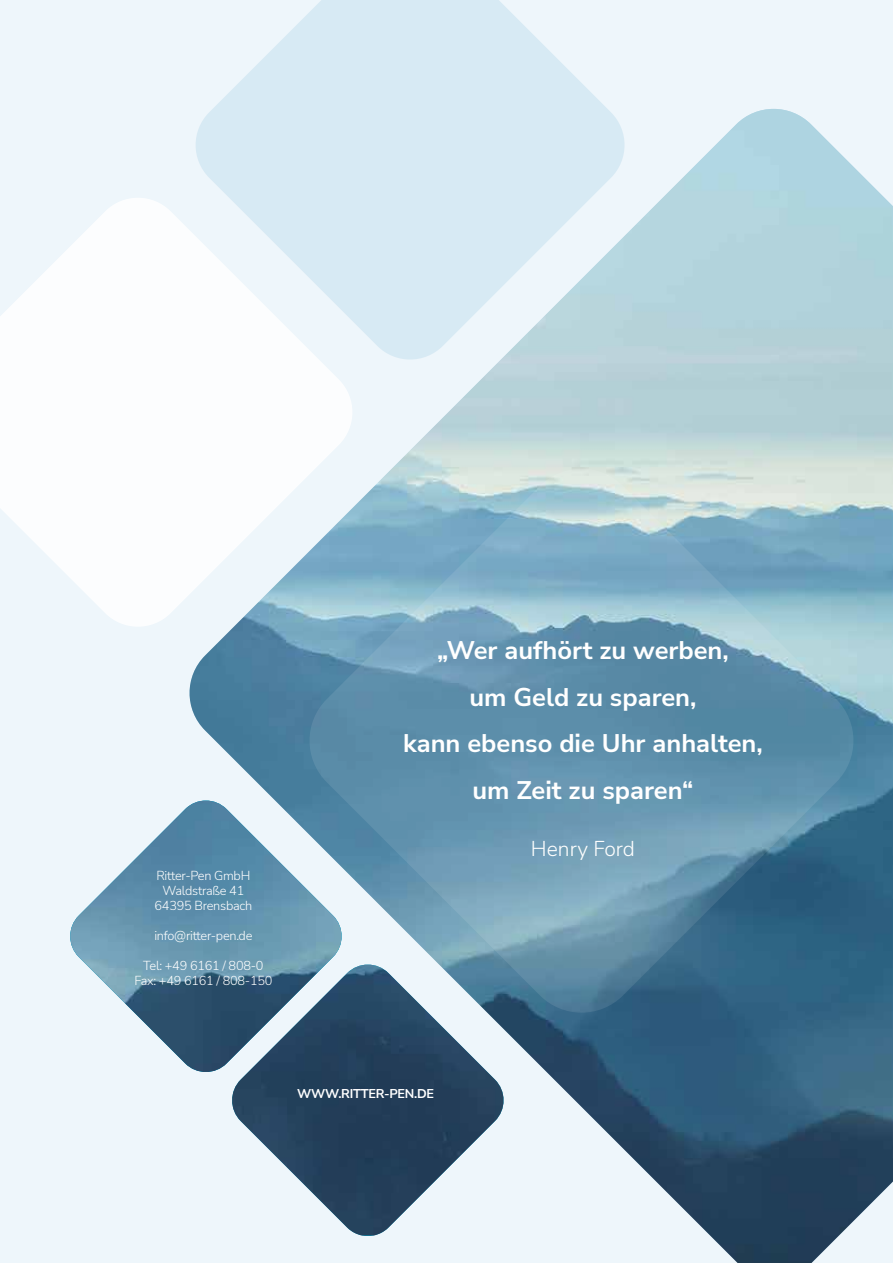
<style>
.page{position:relative;width:893px;height:1263px;background:#eef6fb}
.page>*{position:absolute;margin:0;border:0;box-sizing:border-box;transform-origin:0 0}
.t1{font:700 25.5px/46.5px "Nunito Sans";color:#fff;text-align:center}
.t2{font:300 21px "Nunito Sans";color:#fff}
.t3{font:300 12.75px/15px "Nunito Sans";letter-spacing:-.02em;color:#fff;text-align:center}
.t4{font:700 12.75px "Nunito Sans";letter-spacing:-.02em;color:#fff}
</style>
<div class="page">
<img style="left:70px;top:810px;width:114px;height:253px">
<svg style="left:0;top:198px;width:184px;height:428px;fill:#fcfdfe"></svg>
<svg style="left:218px;top:0;width:384px;height:104px;fill:#d7eaf4"></svg>
<img style="left:184px;top:109px;width:709px;height:1154px">
<svg style="left:304px;top:463px;width:555px;height:555px;background:#739fb5"></svg>
<p class="t3" style="left:155px;top:869px;width:99px">Ritter-Pen GmbH<br>Waldstraße 41<br>64395 Brensbach</p>
<p class="t3" style="left:154px;top:929px;width:99px">info@ritter-pen.de</p>
<p class="t3" style="left:134px;top:959px;width:140px">Tel: +49 6161 / 808-0<br>Fax: +49 6161 / 808-150</p>
<h1 class="t1" style="left:403px;top:627px;width:361px">„Wer aufhört zu werben,<br>um Geld zu sparen,<br>kann ebenso die Uhr anhalten, um Zeit zu sparen“</h1>
<h2 class="t2" style="left:531px;top:840px;width:106px">Henry Ford</h2>
<p class="t4" style="left:297px;top:1086px;width:138px">WWW.RITTER-PEN.DE</p>
</div>
